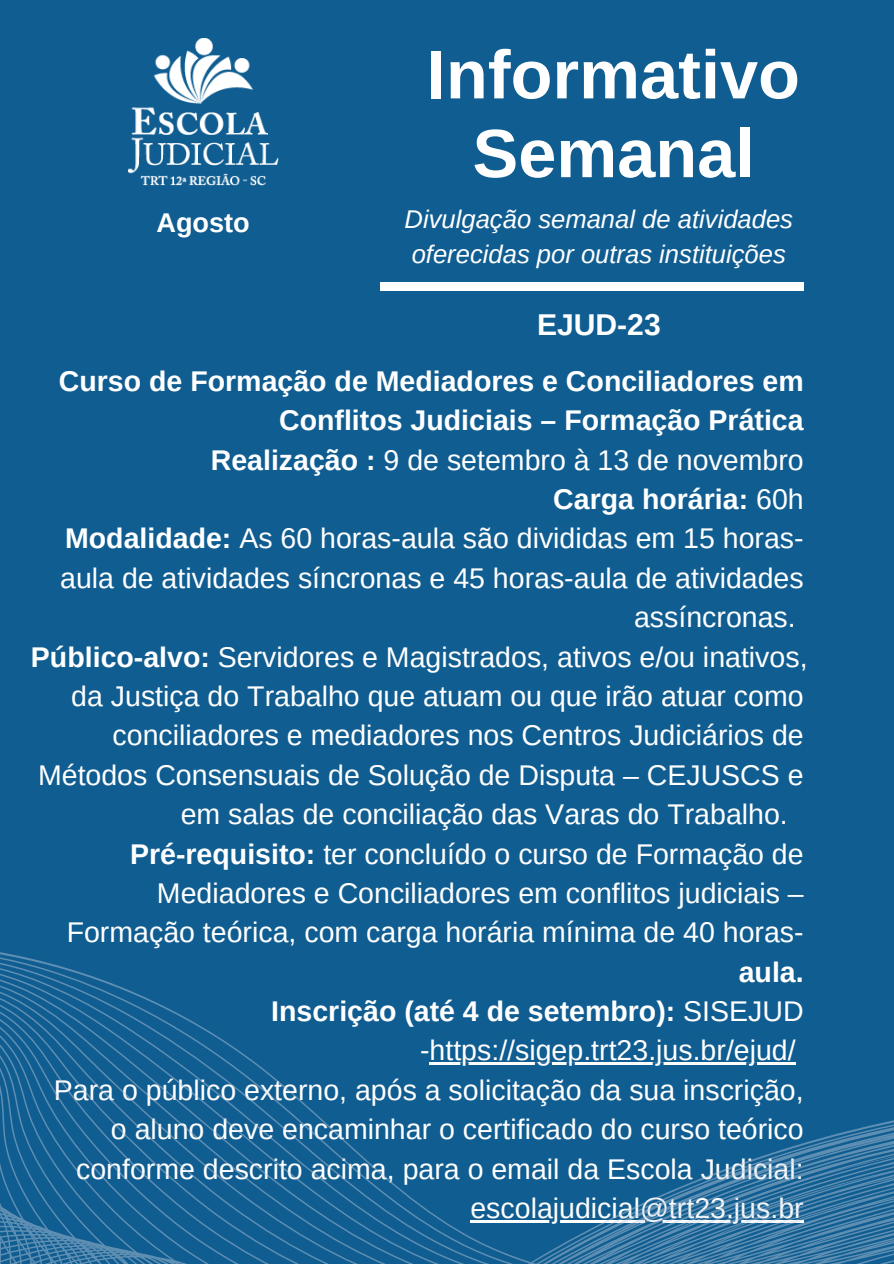
<style>
.page{position:relative;width:894px;height:1264px;background:#fff}
.page>*{position:absolute;margin:0;border:0;box-sizing:border-box;transform-origin:0 0}
.t1{font:700 68.4px/78.8px "Arimo";color:#fff;text-align:center}
.t2{font:700 30.15px "Arimo";color:#fff}
.t3{font:28.5px/39.3px "Arimo";color:#fff;text-align:right}
.t4{font:700 28.5px "Arimo";color:#fff}
.t5{font:700 27.15px "Arimo";color:#fff}
.t6{font:italic 25.65px/34.8px "Arimo";color:#fff}
.s1{font-weight:700}
.s2{font-weight:400}
</style>
<div class="page">
<div style="left:0;top:0;width:893px;height:1263px;background:#105d91"></div>
<div style="left:380px;top:282px;width:423px;height:9px;background:#fff"></div>
<img style="left:128px;top:39px;width:150px;height:147px">
<svg style="left:0;top:952px;width:893px;height:311px"></svg>
<h4 class="t5" style="left:156px;top:208px;width:95px">Agosto</h4>
<p class="t1" style="left:427px;top:35px;width:374px">Informativo<br>Semanal</p>
<h2 class="t6" style="left:404px;top:201px;width:390px">Divulgação semanal de atividades oferecidas por outras instituições</h2>
<p class="t2" style="left:537px;top:307px;width:125px">EJUD-23</p>
<h3 class="t4" style="left:59px;top:365px;width:746px">Curso de Formação de Mediadores e Conciliadores em</h3>
<h3 class="t4" style="left:279px;top:404px;width:526px">Conflitos Judiciais – Formação Prática</h3>
<h3 class="t3" style="left:211px;top:440px;width:594px"><span class="s1">Realização :</span> 9 de setembro à 13 de novembro</h3>
<h3 class="t4" style="left:553px;top:483px;width:252px">Carga horária: <span class="s2">60h</span></h3>
<h3 class="t3" style="left:65px;top:519px;width:740px"><span class="s1">Modalidade:</span> As 60 horas-aula são divididas em 15 horas-</h3>
<h3 class="t3" style="left:60px;top:558px;width:744px">aula de atividades síncronas e 45 horas-aula de atividades</h3>
<h3 class="t3" style="left:634px;top:597px;width:163px">assíncronas.</h3>
<h3 class="t3" style="left:31px;top:637px;width:777px"><span class="s1">Público-alvo:</span> Servidores e Magistrados, ativos e/ou inativos,</h3>
<h3 class="t3" style="left:71px;top:676px;width:733px">da Justiça do Trabalho que atuam ou que irão atuar como</h3>
<h3 class="t3" style="left:112px;top:715px;width:692px">conciliadores e mediadores nos Centros Judiciários de</h3>
<h3 class="t3" style="left:38px;top:755px;width:767px">Métodos Consensuais de Solução de Disputa – CEJUSCS e</h3>
<h3 class="t3" style="left:181px;top:794px;width:608px">em salas de conciliação das Varas do Trabalho.</h3>
<h3 class="t3" style="left:130px;top:834px;width:675px"><span class="s1">Pré-requisito:</span> ter concluído o curso de Formação de</h3>
<h3 class="t3" style="left:157px;top:873px;width:648px">Mediadores e Conciliadores em conflitos judiciais –</h3>
<h3 class="t3" style="left:67px;top:912px;width:738px">Formação teórica, com carga horária mínima de 40 horas-</h3>
<h3 class="t4" style="left:738px;top:955px;width:66px">aula.</h3>
<h3 class="t4" style="left:271px;top:995px;width:534px">Inscrição (até 4 de setembro): <span class="s2">SISEJUD</span></h3>
<h3 class="t3" style="left:420px;top:1030px;width:377px">-https://sigep.trt23.jus.br/ejud/</h3>
<h1 class="t3" style="left:54px;top:1070px;width:751px">Para o público externo, após a solicitação da sua inscrição, o aluno deve encaminhar o certificado do curso teórico conforme descrito acima, para o email da Escola Judicial:</h1>
<p class="t3" style="left:470px;top:1188px;width:335px">escolajudicial@trt23.jus.br</p>
</div>
